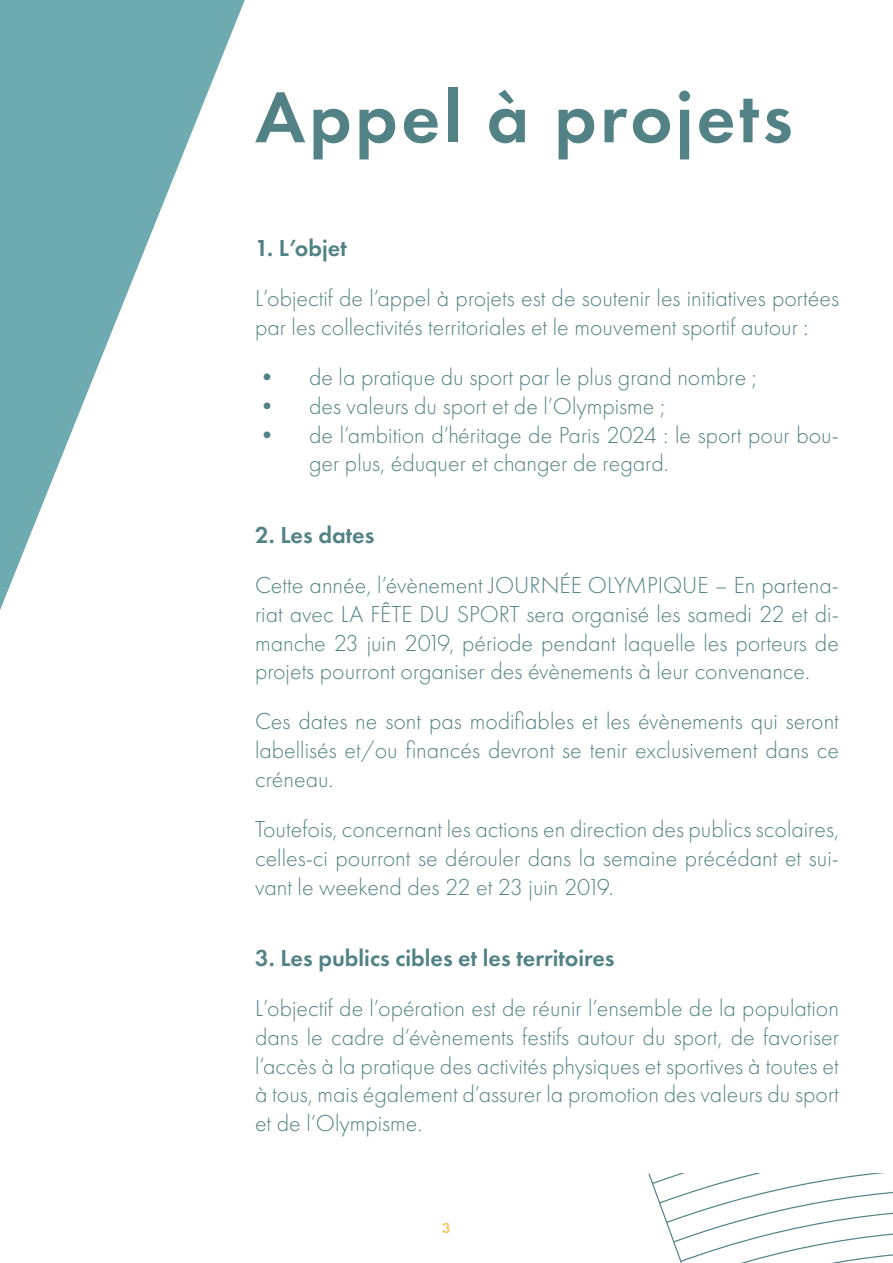
<style>
.page{position:relative;width:893px;height:1263px;background:#fff}
.page>*{position:absolute;margin:0;border:0;box-sizing:border-box;transform-origin:0 0}
.t1{font:600 75px "Futura PT";letter-spacing:.045em;color:#528285}
.t2{font:300 24px/28.8px "Futura PT";color:#528285;text-align:justify}
.t3{font:600 24px "Futura PT";color:#528285}
.t4{font:600 15px "Futura PT";color:#fcc45e}
</style>
<div class="page">
<svg style="left:0;top:0;width:245px;height:610px"></svg>
<svg style="left:648px;top:1174px;width:245px;height:89px"></svg>
<h1 class="t1" style="left:255px;top:70px;width:539px">Appel à projets</h1>
<p class="t3" style="left:255px;top:233px;width:93px">1. L’objet</p>
<p class="t2" style="left:255px;top:284px;width:585px">L’objectif de l’appel à projets est de soutenir les initiatives portées par les collectivités territoriales et le mouvement sportif autour :</p>
<p class="t2" style="left:255px;top:363px;width:503px">• de la pratique du sport par le plus grand nombre ;</p>
<p class="t2" style="left:255px;top:392px;width:411px">• des valeurs du sport et de l’Olympisme ;</p>
<p class="t2" style="left:309px;top:420px;width:531px;text-indent:-54px">• de l’ambition d’héritage de Paris 2024 : le sport pour bou&shy;ger plus, éduquer et changer de regard.</p>
<p class="t3" style="left:255px;top:520px;width:121px">2. Les dates</p>
<p class="t2" style="left:255px;top:571px;width:585px">Cette année, l’évènement JOURNÉE OLYMPIQUE – En partena&shy;riat avec LA FÊTE DU SPORT sera organisé les samedi 22 et di&shy;manche 23 juin 2019, période pendant laquelle les porteurs de projets pourront organiser des évènements à leur convenance.</p>
<p class="t2" style="left:255px;top:707px;width:585px">Ces dates ne sont pas modifiables et les évènements qui seront labellisés et/ou financés devront se tenir exclusivement dans ce créneau.</p>
<p class="t2" style="left:255px;top:815px;width:585px">Toutefois, concernant les actions en direction des publics scolaires, celles-ci pourront se dérouler dans la semaine précédant et sui&shy;vant le weekend des 22 et 23 juin 2019.</p>
<p class="t3" style="left:255px;top:943px;width:361px">3. Les publics cibles et les territoires</p>
<p class="t2" style="left:255px;top:994px;width:585px">L’objectif de l’opération est de réunir l’ensemble de la population dans le cadre d’évènements festifs autour du sport, de favoriser l’accès à la pratique des activités physiques et sportives à toutes et à tous, mais également d’assurer la promotion des valeurs du sport et de l’Olympisme.</p>
<p class="t4" style="left:442px;top:1218px;width:10px">3</p>
</div>
